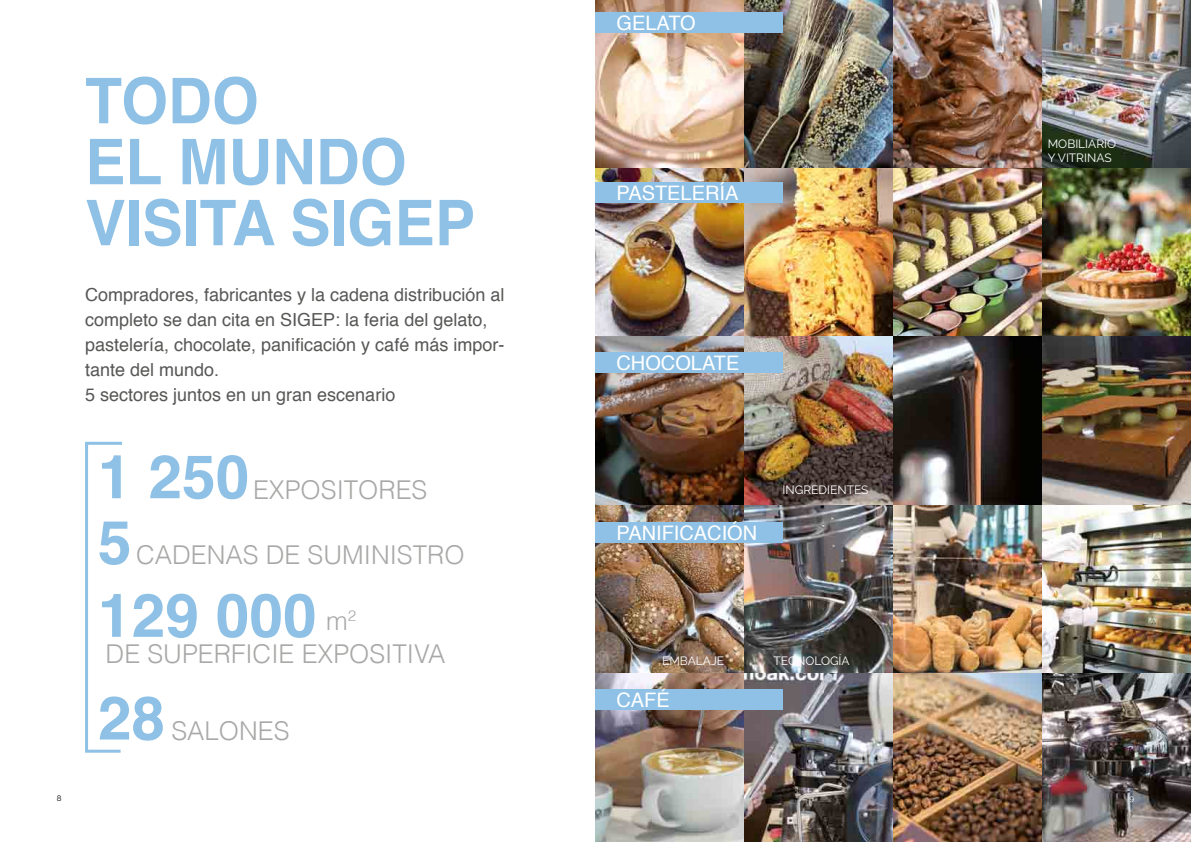
<style>
.page{position:relative;width:1191px;height:842px;background:#fff}
.page>*{position:absolute;margin:0;border:0;box-sizing:border-box;transform-origin:0 0}
.t1{font:700 63px/61px "Helvetica";color:#8ec1e5;scale:.96 1}
.t2{font:700 60.5px "Helvetica";color:#8ec1e5}
.t3{font:300 25.9px "Helvetica";color:#a8a8a7}
.t4{font:20px "Helvetica";color:#fff}
.t5{font:18px/25px "Helvetica";color:#575756}
.t6{font:12px/14.4px "Raleway";color:#fff}
.t7{font:8px "Raleway";color:#000}
.t8{font:8px "Raleway";color:#fff}
</style>
<div class="page">
<img style="left:595px;top:0;width:596px;height:842px">
<div style="left:595px;top:12px;width:187px;height:21px;background:#8ec1e5"></div>
<div style="left:595px;top:182px;width:187px;height:21px;background:#8ec1e5"></div>
<div style="left:595px;top:352px;width:187px;height:21px;background:#8ec1e5"></div>
<div style="left:595px;top:522px;width:187px;height:21px;background:#8ec1e5"></div>
<div style="left:595px;top:689px;width:187px;height:21px;background:#8ec1e5"></div>
<svg style="left:85px;top:441px;width:37px;height:312px"></svg>
<p class="t7" style="left:57px;top:793px;width:6px">8</p>
<h1 class="t1" style="left:85px;top:71px;width:408px">TODO<br>EL MUNDO<br>VISITA SIGEP</h1>
<p class="t5" style="left:85px;top:283px;width:421px">Compradores, fabricantes y la cadena distribución al completo se dan cita en SIGEP: la feria del gelato, pastelería, chocolate, panificación y café más impor&shy;tante del mundo.<br>5 sectores juntos en un gran escenario</p>
<h2 class="t2" style="left:98px;top:428px;width:153px">1 250</h2>
<h3 class="t3" style="left:253px;top:474px;width:176px">EXPOSITORES</h3>
<h2 class="t2" style="left:98px;top:494px;width:35px">5</h2>
<h3 class="t3" style="left:136px;top:539px;width:330px">CADENAS DE SUMINISTRO</h3>
<h2 class="t2" style="left:98px;top:567px;width:220px">129 000</h2>
<h3 class="t3" style="left:106px;top:637px;width:341px">DE SUPERFICIE EXPOSITIVA</h3>
<h3 class="t3" style="left:326px;top:604px;width:32px">m<sup>2</sup></h3>
<h2 class="t2" style="left:98px;top:669px;width:69px">28</h2>
<h3 class="t3" style="left:171px;top:715px;width:120px">SALONES</h3>
<p class="t4" style="left:616px;top:7px;width:81px">GELATO</p>
<p class="t4" style="left:616px;top:177px;width:123px">PASTELERÍA</p>
<p class="t4" style="left:616px;top:348px;width:124px">CHOCOLATE</p>
<p class="t4" style="left:616px;top:518px;width:142px">PANIFICACIÓN</p>
<p class="t6" style="left:782px;top:482px;width:87px">INGREDIENTES</p>
<p class="t6" style="left:662px;top:653px;width:63px">EMBALAJE</p>
<p class="t4" style="left:616px;top:684px;width:55px">CAFÉ</p>
<p class="t6" style="left:773px;top:653px;width:78px">TECNOLOGÍA</p>
<p class="t6" style="left:1047px;top:137px;width:70px">MOBILIARIO<br>Y VITRINAS</p>
<p class="t8" style="left:1129px;top:793px;width:6px">9</p>
</div>
